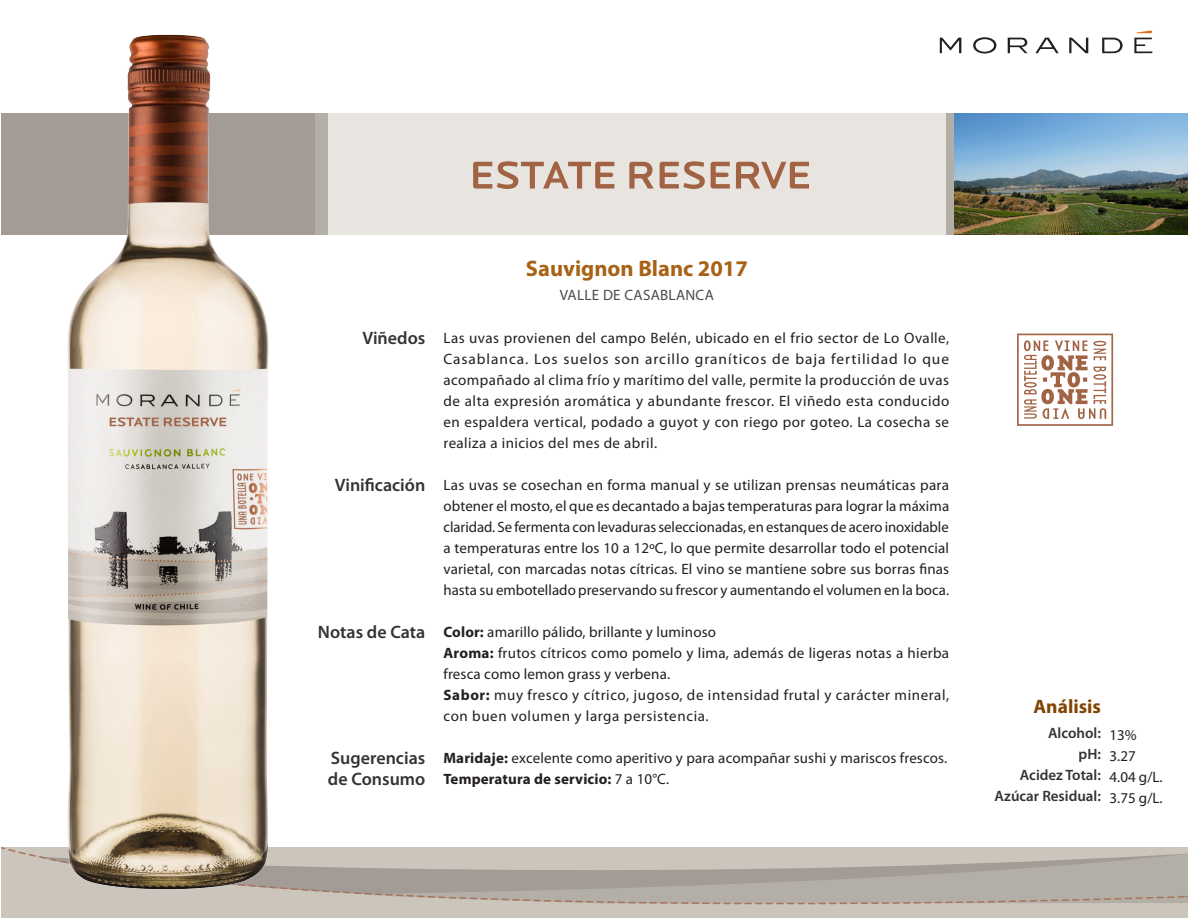
<style>
.page{position:relative;width:1188px;height:918px;background:#fff}
.page>*{position:absolute;margin:0;border:0;box-sizing:border-box;transform-origin:0 0}
._01_Titulo{font:700 22.5px "Myriad Pro";color:#a86216}
._02_Sub_Titulo{font:700 19.5px "Myriad Pro";color:#804503}
._02_Sub_Titulo-2{font:600 18px "Myriad Pro";color:#333335}
._03_Texto{font:15px/21px "Myriad Pro";letter-spacing:.015em;color:#231f20;text-align:justify}
._03_Texto-2{font:15px/21px "Myriad Pro";letter-spacing:.04em;color:#231f20}
._03_Texto-3{font:600 15px "Myriad Pro";color:#333335}
._03_Texto-4{font:700 15px "Myriad Pro";letter-spacing:.01em;color:#231f20}
._01_Titulo-2{font:15px "Myriad Pro";letter-spacing:.02em;color:#4b4c4d}
.s1{font-weight:700}
.s2{font-weight:400}
</style>
<div class="page">
<div style="left:1px;top:113px;width:327px;height:122px;background:#a29b96"></div>
<div style="left:315px;top:113px;width:13px;height:122px;background:#b3aea6"></div>
<div style="left:328px;top:113px;width:627px;height:122px;background:#e8e4e0"></div>
<svg style="left:1px;top:847px;width:5px;height:3px"></svg>
<svg style="left:7px;top:848px;width:1179px;height:70px;background:#bdb6ae"></svg>
<div style="left:946px;top:113px;width:9px;height:122px;background:#b3aea6"></div>
<img style="left:955px;top:113px;width:233px;height:122px">
<svg style="left:940px;top:38px;width:21px;height:15px"></svg>
<svg style="left:973px;top:37px;width:23px;height:17px"></svg>
<svg style="left:1008px;top:38px;width:20px;height:15px"></svg>
<svg style="left:1035px;top:38px;width:24px;height:15px"></svg>
<svg style="left:1069px;top:38px;width:19px;height:15px"></svg>
<svg style="left:1102px;top:38px;width:21px;height:15px"></svg>
<svg style="left:1134px;top:30px;width:18px;height:23px"></svg>
<svg style="left:1017px;top:334px;width:96px;height:92px"></svg>
<svg style="left:473px;top:161px;width:141px;height:28px"></svg>
<svg style="left:629px;top:162px;width:25px;height:27px"></svg>
<svg style="left:660px;top:161px;width:45px;height:28px"></svg>
<svg style="left:711px;top:162px;width:19px;height:27px"></svg>
<svg style="left:736px;top:162px;width:73px;height:27px"></svg>
<img style="left:50px;top:34px;width:236px;height:865px">
<p class="_02_Sub_Titulo-2" style="left:363px;top:328px;width:64px">Viñedos</p>
<p class="_02_Sub_Titulo-2" style="left:335px;top:475px;width:92px">Vinificación</p>
<p class="_02_Sub_Titulo-2" style="left:318px;top:622px;width:109px">Notas de Cata</p>
<p class="_02_Sub_Titulo-2" style="left:331px;top:748px;width:96px">Sugerencias</p>
<p class="_02_Sub_Titulo-2" style="left:328px;top:769px;width:99px">de Consumo</p>
<p class="_01_Titulo" style="left:526px;top:255px;width:223px">Sauvignon Blanc 2017</p>
<p class="_01_Titulo-2" style="left:560px;top:287px;width:156px">VALLE DE CASABLANCA</p>
<p class="_03_Texto" style="left:443px;top:328px;width:507px">Las uvas provienen del campo Belén, ubicado en el frio sector de Lo Ovalle, Casablanca. Los suelos son arcillo graníticos de baja fertilidad lo que acompañado al clima frío y marítimo del valle, permite la producción de uvas de alta expresión aromática y abundante frescor. El viñedo esta conducido en espaldera vertical, podado a guyot y con riego por goteo. La cosecha se realiza a inicios del mes de abril.</p>
<p class="_03_Texto" style="left:443px;top:475px;width:507px">Las uvas se cosechan en forma manual y se utilizan prensas neumáticas para obtener el mosto, el que es decantado a bajas temperaturas para lograr la máxima claridad. Se fermenta con levaduras seleccionadas, en estanques de acero inoxidable a temperaturas entre los 10 a 12ºC, lo que permite desarrollar todo el potencial varietal, con marcadas notas cítricas. El vino se mantiene sobre sus borras finas hasta su embotellado preservando su frescor y aumentando el volumen en la boca.</p>
<p class="_03_Texto" style="left:443px;top:622px;width:274px"><span class="s1">Color:</span> amarillo pálido, brillante y luminoso</p>
<p class="_03_Texto" style="left:443px;top:643px;width:507px"><span class="s1">Aroma:</span> frutos cítricos como pomelo y lima, además de ligeras notas a hierba fresca como lemon grass y verbena.</p>
<p class="_03_Texto-2" style="left:443px;top:685px;width:507px"><span class="s1">Sabor:</span> muy fresco y cítrico, jugoso, de intensidad frutal y carácter mineral, con buen volumen y larga persistencia.</p>
<p class="_03_Texto" style="left:443px;top:748px;width:505px"><span class="s1">Maridaje:</span> excelente como aperitivo y para acompañar sushi y mariscos frescos.</p>
<p class="_03_Texto-4" style="left:443px;top:770px;width:227px">Temperatura de servicio: <span class="s2">7 a 10°C.</span></p>
<p class="_02_Sub_Titulo" style="left:1034px;top:696px;width:69px">Análisis</p>
<p class="_03_Texto-3" style="left:1048px;top:724px;width:54px">Alcohol:</p>
<p class="_03_Texto-3" style="left:1079px;top:745px;width:24px">pH:</p>
<p class="_03_Texto-3" style="left:1020px;top:766px;width:83px">Acidez Total:</p>
<p class="_03_Texto-3" style="left:995px;top:787px;width:108px">Azúcar Residual:</p>
<p class="_03_Texto" style="left:1110px;top:725px;width:29px">13%</p>
<p class="_03_Texto" style="left:1110px;top:746px;width:28px">3.27</p>
<p class="_03_Texto" style="left:1110px;top:767px;width:55px">4.04 g/L.</p>
<p class="_03_Texto" style="left:1110px;top:788px;width:55px">3.75 g/L.</p>
</div>
